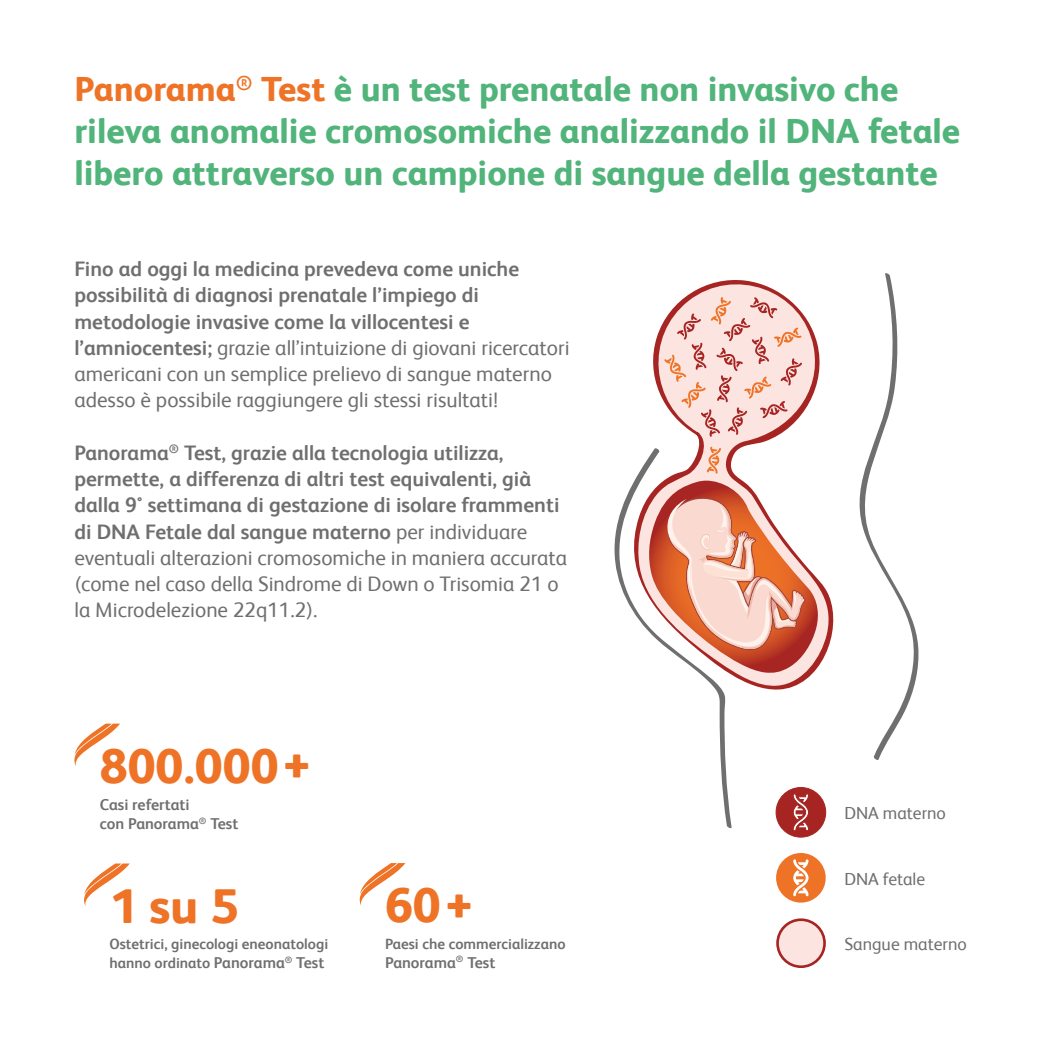
<style>
.page{position:relative;width:1042px;height:1042px;background:#fff}
.page>*{position:absolute;margin:0;border:0;box-sizing:border-box;transform-origin:0 0}
.t1{font:800 49px "FS Albert Pro";color:#ee7326}
.t2{font:800 35px/42px "FS Albert Pro";color:#51b47a}
.t3{font:700 21px/26.2px "FS Albert Pro";color:#706f6f}
.t4{font:17.5px "FS Albert Pro";color:#706f6f}
.t5{font:700 15.75px/18.9px "FS Albert Pro";color:#706f6f}
.t6{font:700 14.88px/18.9px "FS Albert Pro";color:#706f6f}
.s1{color:#ee7326}
.s2{font-weight:400}
.s3{font-size:15.75px}
</style>
<div class="page">
<svg style="left:859px;top:273px;width:60px;height:487px"></svg>
<svg style="left:614px;top:508px;width:118px;height:321px"></svg>
<svg style="left:622px;top:280px;width:212px;height:411px"></svg>
<svg style="left:647px;top:481px;width:172px;height:192px"></svg>
<svg style="left:707px;top:447px;width:14px;height:27px"></svg>
<svg style="left:664px;top:297px;width:138px;height:140px;background:#f1cac3"></svg>
<svg style="left:776px;top:787px;width:50px;height:50px"></svg>
<svg style="left:776px;top:853px;width:50px;height:49px"></svg>
<div style="left:777px;top:919px;width:47px;height:47px;background:#fce4e0;border-radius:50%"></div>
<div style="left:776px;top:918px;width:50px;height:50px;border:3px solid #a62421;border-radius:50%"></div>
<svg style="left:74px;top:723px;width:46px;height:43px"></svg>
<svg style="left:360px;top:863px;width:45px;height:43px"></svg>
<svg style="left:84px;top:863px;width:46px;height:43px"></svg>
<h2 class="t2" style="left:74px;top:66px;width:887px"><span class="s1">Panorama</span><sup>®</sup> <span class="s1">Test</span> è un test prenatale non invasivo che rileva anomalie cromosomiche analizzando il DNA fetale libero attraverso un campione di sangue della gestante</h2>
<p class="t3" style="left:74px;top:255px;width:497px">Fino ad oggi la medicina prevedeva come uniche possibilità di diagnosi prenatale l’impiego di metodologie invasive come la villocentesi e l’amniocentesi; <span class="s2">grazie all’intuizione di giovani ricercatori americani con un semplice prelievo di sangue materno adesso è possibile raggiungere gli stessi risultati!</span></p>
<p class="t3" style="left:74px;top:438px;width:494px">Panorama<sup>®</sup> Test, grazie alla tecnologia utilizza, permette, a differenza di altri test equivalenti, già dalla 9° settimana di gestazione di isolare frammenti di DNA Fetale dal sangue materno <span class="s2">per individuare eventuali alterazioni cromosomiche in maniera accurata (come nel caso della Sindrome di Down o Trisomia 21 o la Microdelezione 22q11.2).</span></p>
<h1 class="t1" style="left:100px;top:727px;width:212px">800.000+</h1>
<p class="t5" style="left:100px;top:794px;width:140px">Casi refertati<br>con Panorama<sup>®</sup> Test</p>
<h1 class="t1" style="left:109px;top:867px;width:131px">1 su 5</h1>
<p class="t6" style="left:109px;top:934px;width:220px">Ostetrici, ginecologi eneonatologi hanno ordinato <span class="s3">Panorama</span><sup>®</sup> <span class="s3">Test</span></p>
<h1 class="t1" style="left:385px;top:867px;width:89px">60+</h1>
<p class="t6" style="left:385px;top:933px;width:182px">Paesi che commercializzano</p>
<p class="t5" style="left:385px;top:952px;width:112px">Panorama<sup>®</sup> Test</p>
<p class="t4" style="left:844px;top:800px;width:103px">DNA materno</p>
<p class="t4" style="left:844px;top:866px;width:82px">DNA fetale</p>
<p class="t4" style="left:844px;top:931px;width:124px">Sangue materno</p>
</div>
